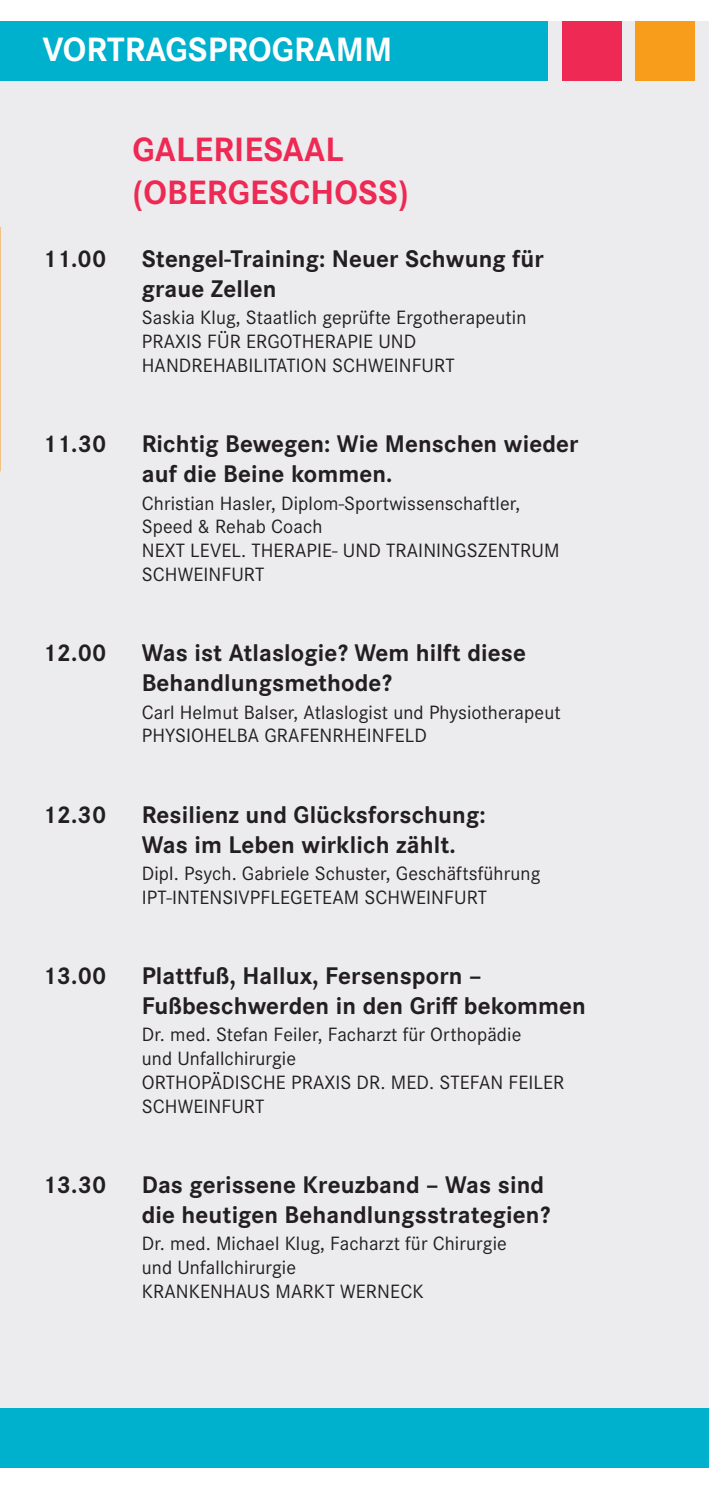
<style>
.page{position:relative;width:709px;height:1489px;background:#fff}
.page>*{position:absolute;margin:0;border:0;box-sizing:border-box;transform-origin:0 0}
.t1{font:700 35px/42.5px "Corporate S";letter-spacing:.005em;color:#ee2953}
.t2{font:700 35px "Corporate S";color:#fff}
.t3{font:700 25px/30px "Corporate S";letter-spacing:.005em;color:#231f20}
.t4{font:20px/23.8px "Corporate S";letter-spacing:.005em;color:#231f20}
</style>
<div class="page">
<div style="left:0;top:21px;width:709px;height:1446px;background:#ececee"></div>
<div style="left:0;top:21px;width:547px;height:60px;background:#00b1cd"></div>
<div style="left:0;top:1407px;width:709px;height:60px;background:#00b1cd"></div>
<div style="left:561px;top:21px;width:60px;height:60px;background:#ee2953"></div>
<div style="left:635px;top:21px;width:59px;height:60px;background:#f89c1c"></div>
<h1 class="t2" style="left:43px;top:36px;width:351px">VORTRAGSPROGRAMM</h1>
<h1 class="t1" style="left:133px;top:131px;width:278px">GALERIESAAL (OBERGESCHOSS)</h1>
<p class="t3" style="left:43px;top:246px;width:65px">11.00</p>
<p class="t3" style="left:142px;top:246px;width:404px">Stengel-Training: Neuer Schwung für graue Zellen</p>
<p class="t4" style="left:142px;top:307px;width:386px">Saskia Klug, Staatlich geprüfte Ergotherapeutin<br>PRAXIS FÜR ERGOTHERAPIE UND<br>HANDREHABILITATION SCHWEINFURT</p>
<p class="t3" style="left:43px;top:431px;width:65px">11.30</p>
<p class="t3" style="left:142px;top:431px;width:438px">Richtig Bewegen: Wie Menschen wieder auf die Beine kommen.</p>
<p class="t4" style="left:142px;top:492px;width:419px">Christian Hasler, Diplom-Sportwissenschaftler,<br>Speed &amp; Rehab Coach<br>NEXT LEVEL. THERAPIE- UND TRAININGSZENTRUM<br>SCHWEINFURT</p>
<p class="t3" style="left:43px;top:640px;width:65px">12.00</p>
<p class="t3" style="left:142px;top:640px;width:386px">Was ist Atlaslogie? Wem hilft diese<br>Behandlungsmethode?</p>
<p class="t4" style="left:142px;top:701px;width:420px">Carl Helmut Balser, Atlaslogist und Physiotherapeut<br>PHYSIOHELBA GRAFENRHEINFELD</p>
<p class="t3" style="left:43px;top:801px;width:65px">12.30</p>
<p class="t3" style="left:142px;top:801px;width:345px">Resilienz und Glücksforschung:<br>Was im Leben wirklich zählt.</p>
<p class="t4" style="left:142px;top:863px;width:400px">Dipl. Psych. Gabriele Schuster, Geschäftsführung<br>IPT-INTENSIVPFLEGETEAM SCHWEINFURT</p>
<p class="t3" style="left:43px;top:962px;width:65px">13.00</p>
<p class="t3" style="left:142px;top:962px;width:445px">Plattfuß, Hallux, Fersensporn –<br>Fuß beschwerden in den Griff bekommen</p>
<p class="t4" style="left:142px;top:1024px;width:424px">Dr. med. Stefan Feiler, Facharzt für Orthopädie<br>und Unfallchirurgie<br>ORTHOPÄDISCHE PRAXIS DR. MED. STEFAN FEILER<br>SCHWEINFURT</p>
<p class="t3" style="left:43px;top:1171px;width:65px">13.30</p>
<p class="t3" style="left:142px;top:1171px;width:410px">Das gerissene Kreuzband – Was sind die heutigen Behandlungsstrategien?</p>
<p class="t4" style="left:142px;top:1233px;width:366px">Dr. med. Michael Klug, Facharzt für Chirurgie und Unfallchirurgie<br>KRANKENHAUS MARKT WERNECK</p>
</div>
